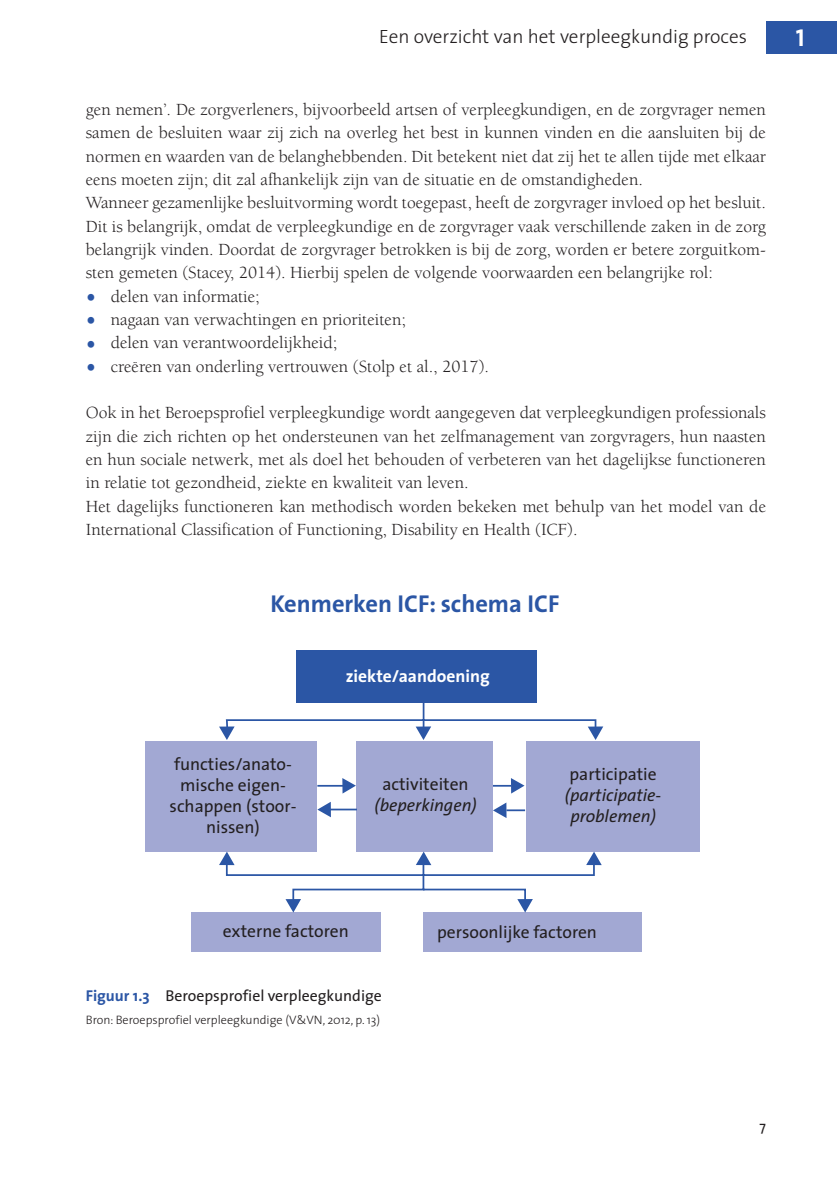
<style>
.page{position:relative;width:837px;height:1184px;background:#fff}
.page>*{position:absolute;margin:0;border:0;box-sizing:border-box;transform-origin:0 0}
.t1{font:700 24.5px "The Sans";color:#2b56a5}
.t2{font:24.5px "The Sans Bold Caps";color:#fff}
.t3{font:300 19.25px "The Sans";color:#231f20}
.t4{font:17.5px/23.3px "Berkeley";color:#231f20}
.t5{font:17.5px/21px "The Sans";color:#231f20;text-align:center}
.t6{font:italic 17.5px/21px "The Sans";color:#231f20;text-align:center}
.t7{font:700 17.5px "The Sans";color:#fff}
.t8{font:15.75px "The Sans";color:#231f20}
.t9{font:14px "The Sans";color:#231f20}
.t10{font:300 12.25px "The Sans";color:#231f20}
.s1{color:#2b56a5}
.s2{font-weight:700;color:#2b56a5}
</style>
<div class="page">
<div style="left:765px;top:21px;width:71px;height:33px;background:#2b56a5"></div>
<div style="left:296px;top:650px;width:240px;height:52px;background:#2b56a5"></div>
<div style="left:146px;top:741px;width:171px;height:110px;background:#a2a8d3"></div>
<div style="left:191px;top:912px;width:189px;height:39px;background:#a2a8d3"></div>
<div style="left:423px;top:912px;width:218px;height:39px;background:#a2a8d3"></div>
<div style="left:525px;top:741px;width:174px;height:110px;background:#a2a8d3"></div>
<svg style="left:597px;top:726px;width:6px;height:12px"></svg>
<svg style="left:219px;top:726px;width:5px;height:9px"></svg>
<svg style="left:219px;top:851px;width:5px;height:14px"></svg>
<svg style="left:597px;top:851px;width:4px;height:14px"></svg>
<svg style="left:288px;top:904px;width:10px;height:8px"></svg>
<svg style="left:520px;top:904px;width:10px;height:8px"></svg>
<svg style="left:224px;top:695px;width:373px;height:209px"></svg>
<p class="t3" style="left:379px;top:20px;width:369px">Een overzicht van het verpleegkundig proces</p>
<h1 class="t2" style="left:795px;top:18px;width:10px">1</h1>
<p class="t4" style="left:86px;top:98px;width:681px">gen nemen’. De zorgverleners, bijvoorbeeld artsen of verpleegkundigen, en de zorgvrager nemen samen de besluiten waar zij zich na overleg het best in kunnen vinden en die aansluiten bij de normen en waarden van de belanghebbenden. Dit betekent niet dat zij het te allen tijde met elkaar eens moeten zijn; dit zal afhankelijk zijn van de situatie en de omstandigheden.<br>Wanneer gezamenlijke besluitvorming wordt toegepast, heeft de zorgvrager invloed op het besluit.<br>Dit is belangrijk, omdat de verpleegkundige en de zorgvrager vaak verschillende zaken in de zorg belangrijk vinden. Doordat de zorgvrager betrokken is bij de zorg, worden er betere zorguitkom&shy;sten gemeten (Stacey, 2014). Hierbij spelen de volgende voorwaarden een belangrijke rol:</p>
<p class="t4" style="left:86px;top:285px;width:175px"><span class="s1">•</span> delen van informatie;</p>
<p class="t4" style="left:86px;top:308px;width:321px"><span class="s1">•</span> nagaan van verwachtingen en prioriteiten;</p>
<p class="t4" style="left:86px;top:331px;width:253px"><span class="s1">•</span> delen van verantwoordelijkheid;</p>
<p class="t4" style="left:86px;top:355px;width:404px"><span class="s1">•</span> creëren van onderling vertrouwen (Stolp et al., 2017).</p>
<p class="t4" style="left:86px;top:401px;width:681px">Ook in het Beroepsprofiel verpleegkundige wordt aangegeven dat verpleegkundigen professionals zijn die zich richten op het ondersteunen van het zelfmanagement van zorgvragers, hun naasten en hun sociale netwerk, met als doel het behouden of verbeteren van het dagelijkse functioneren in relatie tot gezondheid, ziekte en kwaliteit van leven.<br>Het dagelijks functioneren kan methodisch worden bekeken met behulp van het model van de International Classification of Functioning, Disability en Health (ICF).</p>
<h1 class="t1" style="left:270px;top:583px;width:290px">Kenmerken ICF: schema ICF</h1>
<p class="t5" style="left:169px;top:753px;width:128px">functies/anato&shy;mische eigen&shy;schappen (stoor&shy;nissen)</p>
<p class="t7" style="left:345px;top:661px;width:146px">ziekte/aandoening</p>
<p class="t5" style="left:382px;top:773px;width:88px">activiteiten</p>
<p class="t6" style="left:374px;top:794px;width:104px">(beperkingen)</p>
<p class="t5" style="left:569px;top:763px;width:89px">participatie</p>
<p class="t6" style="left:564px;top:784px;width:98px">(participatie&shy;problemen)</p>
<p class="t5" style="left:223px;top:920px;width:127px">externe factoren</p>
<p class="t5" style="left:437px;top:921px;width:161px">persoonlijke factoren</p>
<p class="t8" style="left:86px;top:983px;width:297px"><span class="s2">Figuur 1.3</span> Beroepsprofiel verpleegkundige</p>
<p class="t10" style="left:86px;top:1009px;width:296px">Bron: Beroepsprofiel verpleegkundige (V&amp;VN, 2012, p. 13)</p>
<p class="t9" style="left:759px;top:1114px;width:8px">7</p>
</div>
